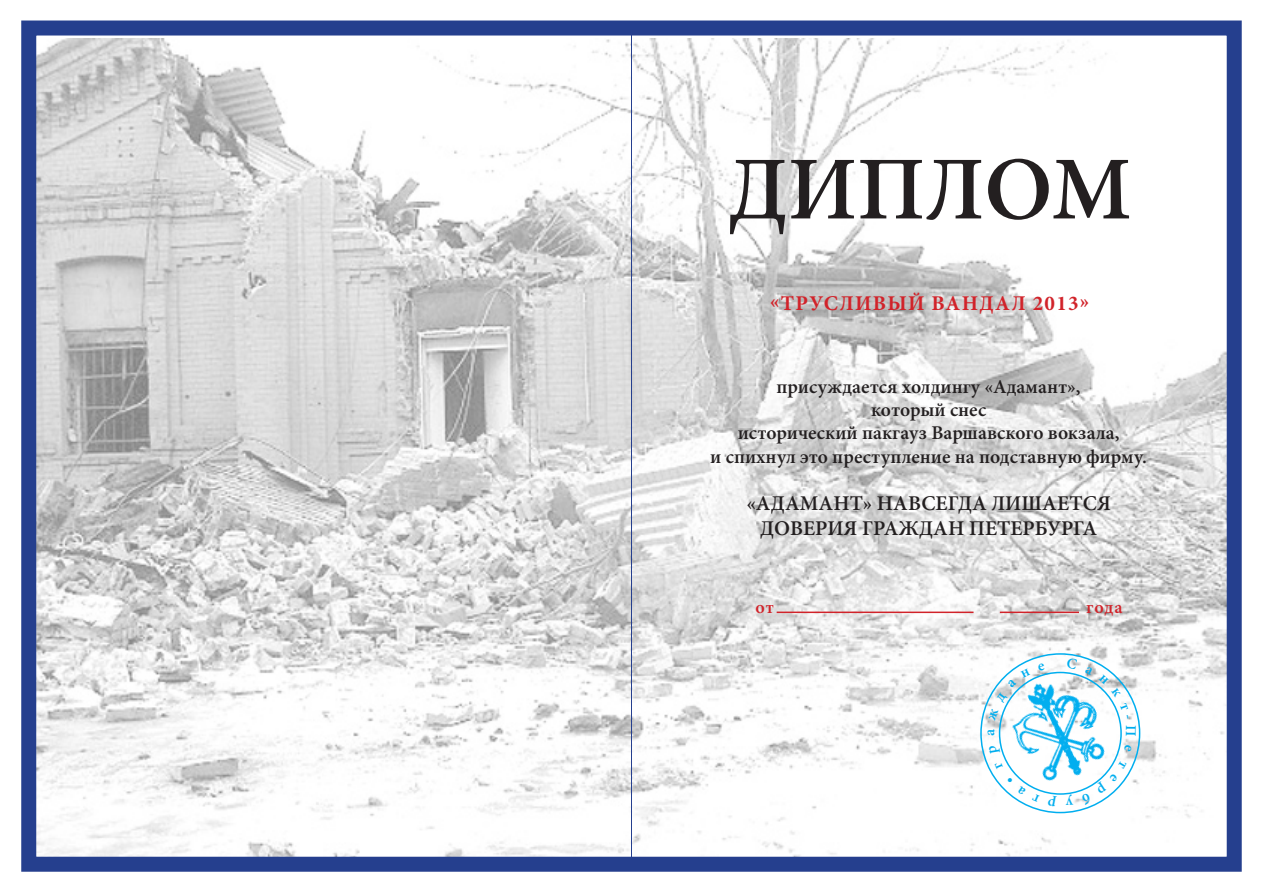
<style>
.page{position:relative;width:1263px;height:893px;background:#fff}
.page>*{position:absolute;margin:0;border:0;box-sizing:border-box;transform-origin:0 0}
.t1{font:600 90px "Minion Pro";color:#231f20}
.t2{font:600 21px/25.2px "Minion Pro";color:#231f20;text-align:center}
.t3{font:700 21px "Minion Pro";letter-spacing:.06em;color:#d1232a}
.t4{font:600 19.5px/23.4px "Minion Pro";color:#231f20;text-align:center}
.t5{font:600 18px "Minion Pro";letter-spacing:.055em;color:#d1232a}
</style>
<div class="page">
<img style="left:37px;top:38px;width:1189px;height:818px">
<div style="left:21px;top:21px;width:1221px;height:851px;border:15px solid #253f8e"></div>
<hr style="left:777px;top:612px;width:196px;height:1px;background:#d1232a">
<hr style="left:1000px;top:612px;width:79px;height:1px;background:#d1232a">
<hr style="left:631px;top:34px;width:1px;height:829px;background:#253f8e">
<img style="left:980px;top:655px;width:158px;height:159px">
<svg style="left:995px;top:761px;width:8px;height:8px"></svg>
<svg style="left:989px;top:745px;width:11px;height:9px"></svg>
<svg style="left:987px;top:729px;width:8px;height:7px"></svg>
<svg style="left:989px;top:669px;width:41px;height:51px"></svg>
<svg style="left:1038px;top:663px;width:7px;height:8px"></svg>
<svg style="left:1066px;top:657px;width:12px;height:12px"></svg>
<svg style="left:1085px;top:666px;width:36px;height:31px"></svg>
<svg style="left:1120px;top:703px;width:8px;height:16px"></svg>
<svg style="left:1126px;top:725px;width:10px;height:10px"></svg>
<svg style="left:1124px;top:745px;width:8px;height:7px"></svg>
<svg style="left:1082px;top:760px;width:45px;height:46px"></svg>
<svg style="left:1032px;top:794px;width:8px;height:8px"></svg>
<svg style="left:1048px;top:795px;width:9px;height:11px"></svg>
<svg style="left:1065px;top:795px;width:8px;height:10px"></svg>
<svg style="left:1007px;top:778px;width:19px;height:17px"></svg>
<h1 class="t1" style="left:728px;top:136px;width:405px">ДИПЛОМ</h1>
<p class="t3" style="left:770px;top:291px;width:321px">«трусливый вандал 2013»</p>
<p class="t4" style="left:710px;top:375px;width:438px">присуждается холдингу «Адамант»,<br>который снес<br>исторический пакгауз Варшавского вокзала,<br>и спихнул это преступление на подставную фирму.</p>
<p class="t2" style="left:746px;top:491px;width:366px">«АДАМАНТ» НАВСЕГДА ЛИШАЕТСЯ<br>ДОВЕРИЯ ГРАЖДАН ПЕТЕРБУРГА</p>
<p class="t5" style="left:755px;top:596px;width:20px">от</p>
<p class="t5" style="left:1086px;top:596px;width:38px">года</p>
</div>
